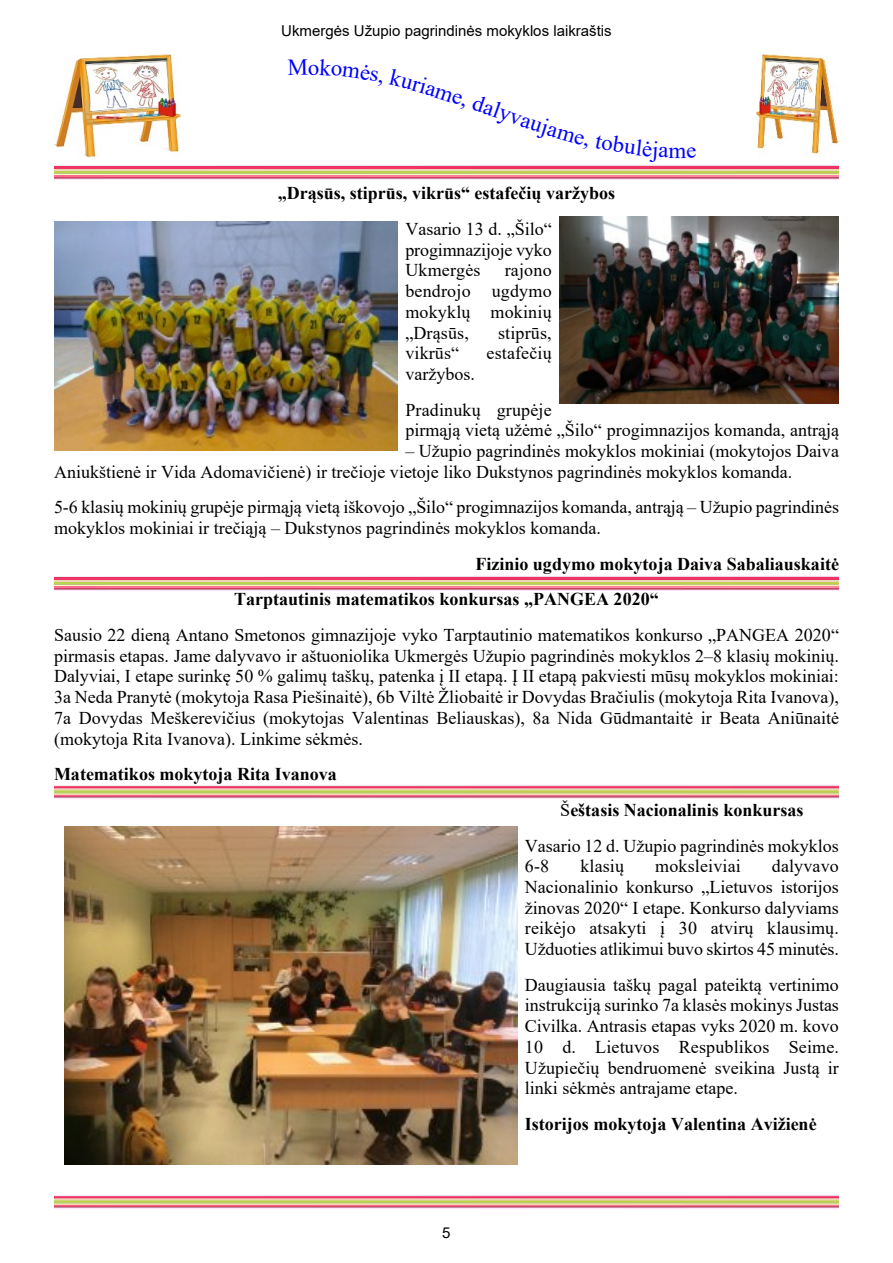
<style>
.page{position:relative;width:893px;height:1263px;background:#fff}
.page>*{position:absolute;margin:0;border:0;box-sizing:border-box;transform-origin:0 0}
.t1{font:22.95px "Times New Roman";color:#00f}
.t2{font:18px/20.7px "Times New Roman";color:#000;text-align:justify}
.t3{font:700 18px/35.7px "Times New Roman";color:#000}
.t4{font:15px "Arial";color:#000}
.s1{font-weight:700}
</style>
<div class="page">
<img style="left:757px;top:54px;width:82px;height:103px">
<img style="left:54px;top:54px;width:127px;height:104px">
<img style="left:54px;top:165px;width:785px;height:14px">
<img style="left:54px;top:1195px;width:785px;height:14px">
<img style="left:54px;top:221px;width:344px;height:230px">
<img style="left:54px;top:576px;width:785px;height:14px">
<img style="left:559px;top:217px;width:280px;height:186px">
<img style="left:54px;top:785px;width:785px;height:14px">
<img style="left:65px;top:827px;width:452px;height:337px">
<p class="t4" style="left:281px;top:25px;width:332px">Ukmergės Užupio pagrindinės mokyklos laikraštis</p>
<p class="t1" style="left:456px;top:87px;width:84px;rotate:19deg">e, dalyva</p>
<p class="t3" style="left:278px;top:177px;width:339px">„Drąsūs, stiprūs, vikrūs“ estafečių varžybos</p>
<p class="t2" style="left:405px;top:220px;width:148px">Vasario 13 d. „Šilo“ progimnazijoje vyko Ukmergės</p>
<p class="t2" style="left:405px;top:262px;width:148px;text-indent:99px">rajono bendrojo ugdymo mokyklų mokinių „Drąsūs,</p>
<p class="t2" style="left:498px;top:324px;width:55px">stiprūs,</p>
<p class="t1" style="left:668px;top:142px;width:19px">m</p>
<p class="t2" style="left:405px;top:345px;width:55px">vikrūs“</p>
<p class="t2" style="left:487px;top:345px;width:67px">estafečių</p>
<p class="t2" style="left:405px;top:358px;width:148px;line-height:35.7px">varžybos.<br>Pradinukų grupėje</p>
<p class="t2" style="left:405px;top:422px;width:435px">pirmąją vietą užėmė „Šilo“ progimnazijos komanda, antrąją</p>
<p class="t2" style="left:54px;top:442px;width:786px;text-indent:351px">– Užupio pagrindinės mokyklos mokiniai (mokytojos Daiva<br>Aniukštienė ir Vida Adomavičienė) ir trečioje vietoje liko Dukstynos pagrindinės mokyklos komanda.</p>
<p class="t2" style="left:54px;top:499px;width:786px">5-6 klasių mokinių grupėje pirmąją vietą iškovojo „Šilo“ progimnazijos komanda, antrąją – Užupio pagrindinės mokyklos mokiniai ir trečiąją – Dukstynos pagrindinės mokyklos komanda.</p>
<p class="t3" style="left:234px;top:548px;width:606px;text-indent:241px">Fizinio ugdymo mokytoja Daiva Sabaliauskaitė<br>Tarptautinis matematikos konkursas „PANGEA 2020“</p>
<p class="t2" style="left:54px;top:626px;width:786px">Sausio 22 dieną Antano Smetonos gimnazijoje vyko Tarptautinio matematikos konkurso „PANGEA 2020“ pirmasis etapas. Jame dalyvavo ir aštuoniolika Ukmergės Užupio pagrindinės mokyklos 2–8 klasių mokinių.<br>Dalyviai, I etape surinkę 50 % galimų taškų, patenka į II etapą. Į II etapą pakviesti mūsų mokyklos mokiniai:<br>3a Neda Pranytė (mokytoja Rasa Piešinaitė), 6b Viltė Žliobaitė ir Dovydas Bračiulis (mokytoja Rita Ivanova), 7a Dovydas Meškerevičius (mokytojas Valentinas Beliauskas), 8a Nida Gūdmantaitė ir Beata Aniūnaitė (mokytoja Rita Ivanova). Linkime sėkmės.</p>
<p class="t3" style="left:54px;top:758px;width:284px">Matematikos mokytoja Rita Ivanova</p>
<p class="t2" style="left:525px;top:794px;width:316px;line-height:35.7px;text-align:center">Š<span class="s1">eštasis Nacionalinis konkursas<br></span>Vasario 12 d. Užupio pagrindinės mokyklos</p>
<p class="t2" style="left:525px;top:858px;width:26px">6-8</p>
<p class="t2" style="left:580px;top:858px;width:45px">klasių</p>
<p class="t2" style="left:655px;top:858px;width:87px">moksleiviai</p>
<p class="t2" style="left:525px;top:858px;width:316px;text-indent:247px">dalyvavo Nacionalinio konkurso „Lietuvos istorijos žinovas 2020“ I etape. Konkurso dalyviams reikėjo atsakyti į 30 atvirų klausimų.<br>Užduoties atlikimui buvo skirtos 45 minutės.</p>
<p class="t2" style="left:525px;top:976px;width:316px">Daugiausia taškų pagal pateiktą vertinimo instrukciją surinko 7a klasės mokinys Justas Civilka. Antrasis etapas vyks 2020 m. kovo 10 d. Lietuvos Respublikos Seime.<br>Užupiečių bendruomenė sveikina Justą ir linki sėkmės antrajame etape.</p>
<p class="t3" style="left:525px;top:1108px;width:293px">Istorijos mokytoja Valentina Avižienė</p>
<p class="t4" style="left:442px;top:1227px;width:10px">5</p>
</div>
